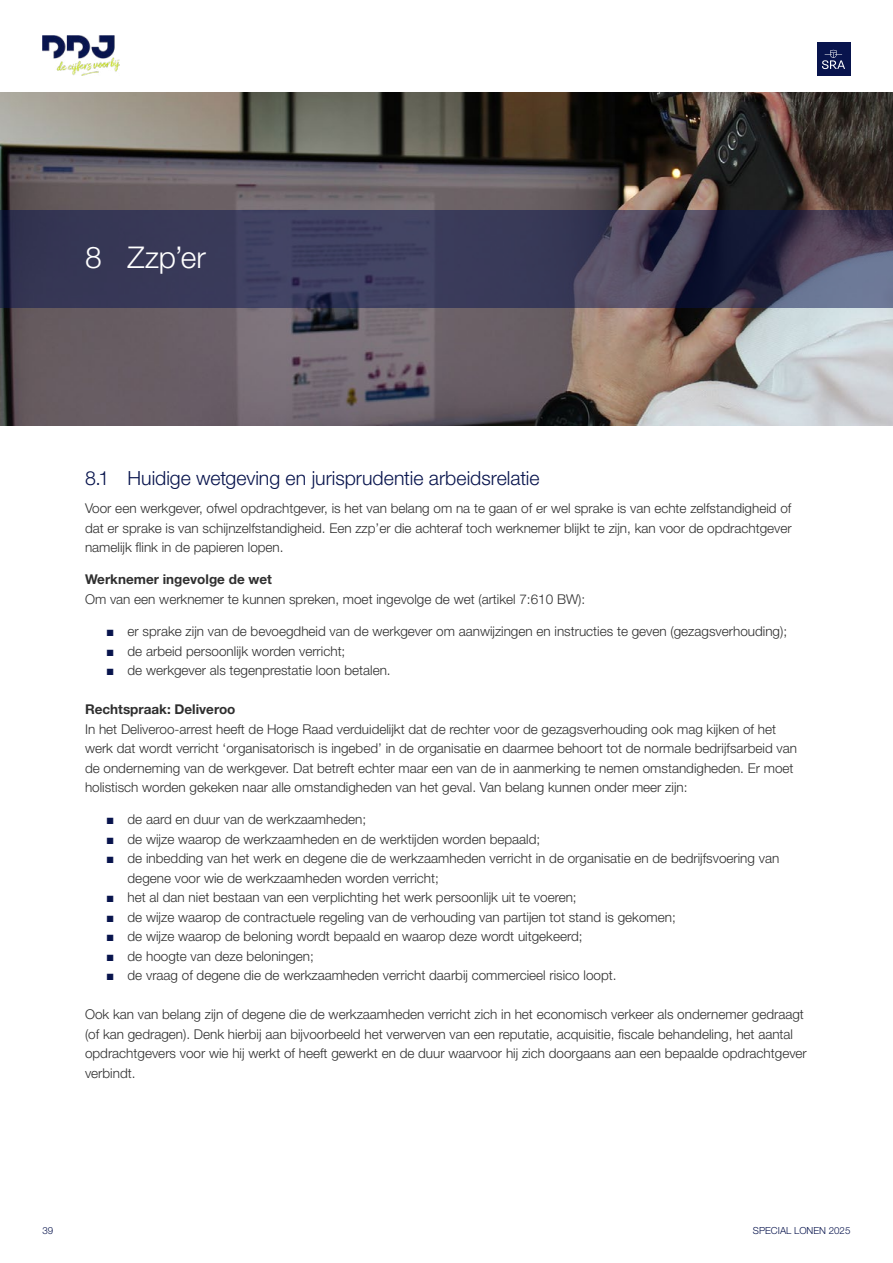
<style>
.page{position:relative;width:893px;height:1263px;background:#fff}
.page>*{position:absolute;margin:0;border:0;box-sizing:border-box;transform-origin:0 0}
.t1{font:300 30px "Helvetica Neue LT Std";color:#fff}
.t2{font:300 19.5px "Helvetica Neue LT Std";color:#08144d}
.t3{font:300 13.5px/19.5px "Helvetica Neue LT Std";color:#2f2f2f}
.t4{font:700 13.5px "Helvetica Neue LT Std";color:#2f2f2f}
.t5{font:300 9.75px "Helvetica Neue LT Std";color:#08144d}
.s1{font-family:"Arial";font-weight:700;color:#08144d}
</style>
<div class="page">
<img style="left:0;top:92px;width:893px;height:333px">
<svg style="left:0;top:210px;width:893px;height:98px;background:#3b3b58"></svg>
<div style="left:817px;top:43px;width:33px;height:33px;background:#08144d"></div>
<svg style="left:822px;top:50px;width:23px;height:19px"></svg>
<img style="left:43px;top:35px;width:77px;height:41px">
<h1 class="t1" style="left:85px;top:239px;width:122px">8 Zzp’er</h1>
<h2 class="t2" style="left:85px;top:466px;width:456px">8.1 Huidige wetgeving en jurisprudentie arbeidsrelatie</h2>
<p class="t3" style="left:85px;top:498px;width:708px;text-align:justify">Voor een werkgever, ofwel opdrachtgever, is het van belang om na te gaan of er wel sprake is van echte zelfstandigheid of dat er sprake is van schijnzelfstandigheid. Een zzp’er die achteraf toch werknemer blijkt te zijn, kan voor de opdrachtgever namelijk flink in de papieren lopen.</p>
<p class="t4" style="left:85px;top:571px;width:188px">Werknemer ingevolge de wet</p>
<p class="t3" style="left:85px;top:589px;width:502px">Om van een werknemer te kunnen spreken, moet ingevolge de wet (artikel 7:610 BW):</p>
<p class="t3" style="left:106px;top:621px;width:682px"><span class="s1">■</span> er sprake zijn van de bevoegdheid van de werkgever om aanwijzingen en instructies te geven (gezagsverhouding);</p>
<p class="t3" style="left:106px;top:641px;width:241px"><span class="s1">■</span> de arbeid persoonlijk worden verricht;</p>
<p class="t3" style="left:106px;top:660px;width:286px"><span class="s1">■</span> de werkgever als tegenprestatie loon betalen.</p>
<p class="t4" style="left:85px;top:701px;width:152px">Rechtspraak: Deliveroo</p>
<p class="t3" style="left:85px;top:719px;width:713px">In het Deliveroo-arrest heeft de Hoge Raad verduidelijkt dat de rechter voor de gezagsverhouding ook mag kijken of het werk dat wordt verricht ‘organisatorisch is ingebed’ in de organisatie en daarmee behoort tot de normale bedrijfsarbeid van de onderneming van de werkgever. Dat betreft echter maar een van de in aanmerking te nemen omstandigheden. Er moet holistisch worden gekeken naar alle omstandigheden van het geval. Van belang kunnen onder meer zijn:</p>
<p class="t3" style="left:106px;top:809px;width:261px"><span class="s1">■</span> de aard en duur van de werkzaamheden;</p>
<p class="t3" style="left:106px;top:829px;width:435px"><span class="s1">■</span> de wijze waarop de werkzaamheden en de werktijden worden bepaald;</p>
<p class="t3" style="left:128px;top:848px;width:653px;text-indent:-21px"><span class="s1">■</span> de inbedding van het werk en degene die de werkzaamheden verricht in de organisatie en de bedrijfsvoering van degene voor wie de werkzaamheden worden verricht;</p>
<p class="t3" style="left:106px;top:887px;width:472px"><span class="s1">■</span> het al dan niet bestaan van een verplichting het werk persoonlijk uit te voeren;</p>
<p class="t3" style="left:106px;top:907px;width:571px"><span class="s1">■</span> de wijze waarop de contractuele regeling van de verhouding van partijen tot stand is gekomen;</p>
<p class="t3" style="left:106px;top:926px;width:478px"><span class="s1">■</span> de wijze waarop de beloning wordt bepaald en waarop deze wordt uitgekeerd;</p>
<p class="t3" style="left:106px;top:946px;width:209px"><span class="s1">■</span> de hoogte van deze beloningen;</p>
<p class="t3" style="left:106px;top:965px;width:512px"><span class="s1">■</span> de vraag of degene die de werkzaamheden verricht daarbij commercieel risico loopt.</p>
<p class="t3" style="left:85px;top:1004px;width:723px">Ook kan van belang zijn of degene die de werkzaamheden verricht zich in het economisch verkeer als ondernemer gedraagt (of kan gedragen). Denk hierbij aan bijvoorbeeld het verwerven van een reputatie, acquisitie, fiscale behandeling, het aantal opdrachtgevers voor wie hij werkt of heeft gewerkt en de duur waarvoor hij zich doorgaans aan een bepaalde opdrachtgever verbindt.</p>
<p class="t5" style="left:43px;top:1224px;width:12px">39</p>
<p class="t5" style="left:753px;top:1224px;width:99px">SPECIAL LONEN 2025</p>
</div>
